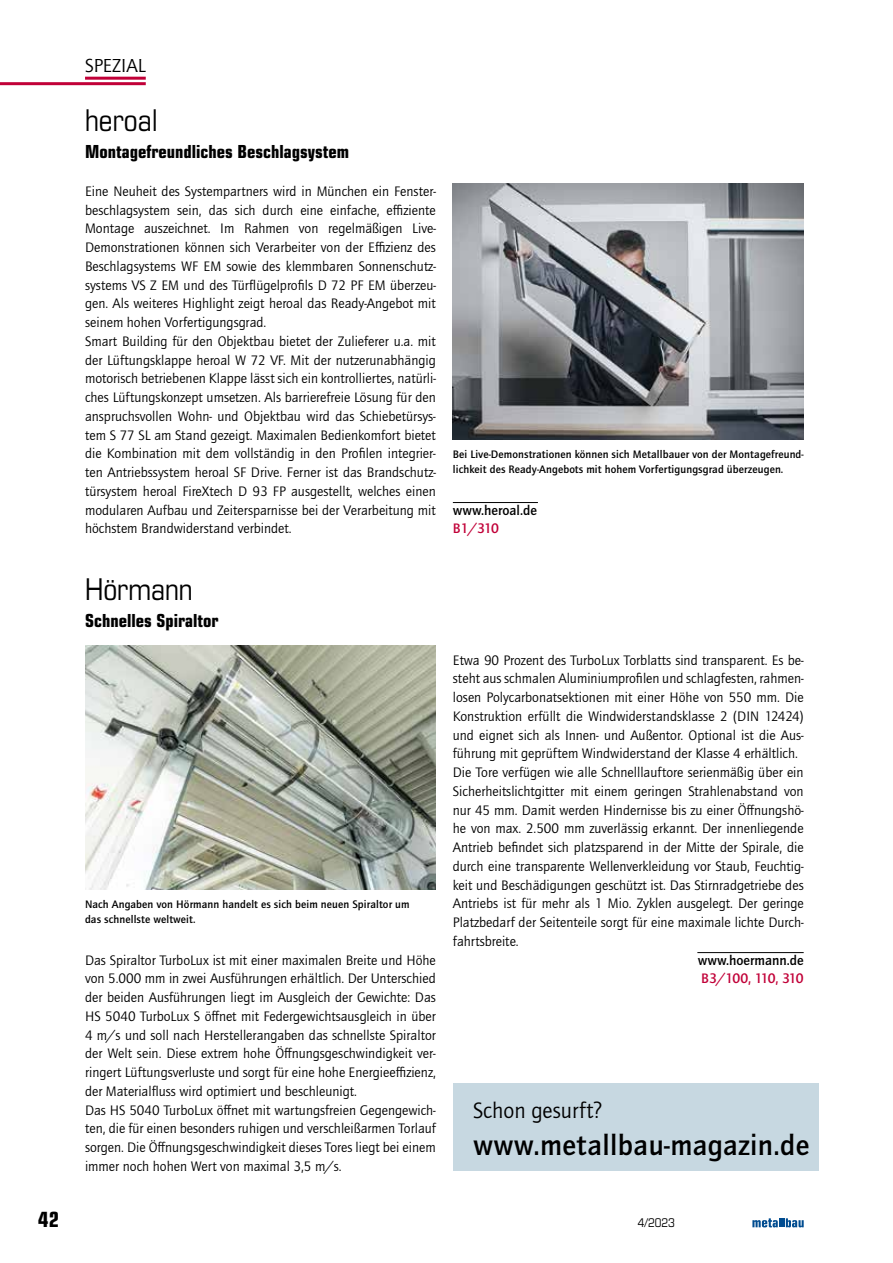
<style>
.page{position:relative;width:893px;height:1263px;background:#fff}
.page>*{position:absolute;margin:0;border:0;box-sizing:border-box;transform-origin:0 0}
.t1{font:condensed 30px "Eurostile LT Std";color:#000}
.t2{font:500 29.7px "Quay Sans ITC Std";letter-spacing:.015em;color:#000}
.t3{font:22.8px "Quay Sans ITC Std";color:#000}
.t4{font:700 condensed 21px "Eurostile LT Std";color:#000}
.t5{font:19.5px "Quay Sans ITC Std";color:#000}
.t6{font:700 condensed 18px "Eurostile LT Std";color:#000}
.t7{font:14.25px/18.8px "Quay Sans ITC Std";color:#000}
.t8{font:500 14.25px "Quay Sans ITC Std";color:#000}
.t9{font:500 14.25px "Quay Sans ITC Std";letter-spacing:-.065em;color:#c10038}
.t10{font:condensed 12px "Eurostile LT Std";color:#000}
.t11{font:500 11.25px/14.2px "Quay Sans ITC Std";letter-spacing:.01em;color:#000}
</style>
<div class="page">
<svg style="left:752px;top:1218px;width:52px;height:9px"></svg>
<hr style="left:0;top:82px;width:146px;height:3px;background:#c10038">
<hr style="left:85px;top:77px;width:61px;height:3px;background:#c10038">
<hr style="left:453px;top:502px;width:85px;height:1px;background:#000">
<img style="left:453px;top:183px;width:351px;height:257px">
<hr style="left:697px;top:952px;width:107px;height:1px;background:#000">
<img style="left:85px;top:646px;width:351px;height:244px">
<div style="left:453px;top:1084px;width:366px;height:87px;background:#c7d8e1"></div>
<h3 class="t4" style="left:38px;top:1206px;width:22px">42</h3>
<h3 class="t5" style="left:85px;top:55px;width:62px">SPEZIAL</h3>
<h1 class="t1" style="left:85px;top:102px;width:74px">heroal</h1>
<p class="t6" style="left:85px;top:141px;width:266px">Montagefreundliches Beschlagsystem</p>
<p class="t7" style="left:85px;top:182px;width:352px">Eine Neuheit des Systempartners wird in München ein Fenster&shy;beschlagsystem sein, das sich durch eine einfache, effiziente Montage auszeichnet. Im Rahmen von regelmäßigen Live-Demonstrationen können sich Verarbeiter von der Effizienz des Beschlagsystems WF EM sowie des klemmbaren Sonnenschutz&shy;systems VS Z EM und des Türflügelprofils D 72 PF EM überzeu&shy;gen. Als weiteres Highlight zeigt heroal das Ready-Angebot mit seinem hohen Vorfertigungsgrad.<br>Smart Building für den Objektbau bietet der Zulieferer u.a. mit der Lüftungsklappe heroal W 72 VF. Mit der nutzerunabhängig motorisch betriebenen Klappe lässt sich ein kontrolliertes, natürli&shy;ches Lüftungskonzept umsetzen. Als barrierefreie Lösung für den anspruchsvollen Wohn- und Objektbau wird das Schiebetürsys&shy;tem S 77 SL am Stand gezeigt. Maximalen Bedienkomfort bietet die Kombination mit dem vollständig in den Profilen integrier&shy;ten Antriebssystem heroal SF Drive. Ferner ist das Brandschutz&shy;türsystem heroal FireXtech D 93 FP ausgestellt, welches einen modularen Aufbau und Zeitersparnisse bei der Verarbeitung mit höchstem Brandwiderstand verbindet.</p>
<p class="t11" style="left:453px;top:447px;width:352px">Bei Live-Demonstrationen können sich Metallbauer von der Montagefreund&shy;lichkeit des Ready-Angebots mit hohem Vorfertigungsgrad überzeugen.</p>
<p class="t8" style="left:453px;top:502px;width:86px">www.heroal.de</p>
<p class="t9" style="left:453px;top:521px;width:48px">B1/310</p>
<h1 class="t1" style="left:85px;top:571px;width:109px">Hörmann</h1>
<p class="t6" style="left:85px;top:610px;width:135px">Schnelles Spiraltor</p>
<p class="t11" style="left:85px;top:897px;width:326px">Nach Angaben von Hörmann handelt es sich beim neuen Spiraltor um das schnellste weltweit.</p>
<p class="t7" style="left:85px;top:951px;width:352px">Das Spiraltor TurboLux ist mit einer maximalen Breite und Höhe von 5.000 mm in zwei Ausführungen erhältlich. Der Unterschied der beiden Ausführungen liegt im Ausgleich der Gewichte: Das HS 5040 TurboLux S öffnet mit Federgewichtsausgleich in über 4 m/s und soll nach Herstellerangaben das schnellste Spiraltor der Welt sein. Diese extrem hohe Öffnungsgeschwindigkeit ver&shy;ringert Lüftungsverluste und sorgt für eine hohe Energieeffizienz, der Materialfluss wird optimiert und beschleunigt.<br>Das HS 5040 TurboLux öffnet mit wartungsfreien Gegengewich&shy;ten, die für einen besonders ruhigen und verschleißarmen Torlauf sorgen. Die Öffnungsgeschwindigkeit dieses Tores liegt bei einem immer noch hohen Wert von maximal 3,5 m/s.</p>
<p class="t7" style="left:453px;top:651px;width:352px">Etwa 90 Prozent des TurboLux Torblatts sind transparent. Es be&shy;steht aus schmalen Aluminiumprofilen und schlagfesten, rahmen&shy;losen Polycarbonatsektionen mit einer Höhe von 550 mm. Die Konstruktion erfüllt die Windwiderstandsklasse 2 (DIN 12424) und eignet sich als Innen- und Außentor. Optional ist die Aus&shy;führung mit geprüftem Windwiderstand der Klasse 4 erhältlich.<br>Die Tore verfügen wie alle Schnelllauftore serienmäßig über ein Sicherheitslichtgitter mit einem geringen Strahlenabstand von nur 45 mm. Damit werden Hindernisse bis zu einer Öffnungshö&shy;he von max. 2.500 mm zuverlässig erkannt. Der innenliegende Antrieb befindet sich platzsparend in der Mitte der Spirale, die durch eine transparente Wellenverkleidung vor Staub, Feuchtig&shy;keit und Beschädigungen geschützt ist. Das Stirnradgetriebe des Antriebs ist für mehr als 1 Mio. Zyklen ausgelegt. Der geringe Platzbedarf der Seitenteile sorgt für eine maximale lichte Durch&shy;fahrtsbreite.</p>
<p class="t8" style="left:698px;top:952px;width:107px">www.hoermann.de</p>
<p class="t9" style="left:701px;top:971px;width:104px">B3/100, 110, 310</p>
<h3 class="t3" style="left:473px;top:1098px;width:130px">Schon gesurft?</h3>
<h2 class="t2" style="left:473px;top:1128px;width:338px">www.metallbau-magazin.de</h2>
<p class="t10" style="left:638px;top:1216px;width:38px">4/2023</p>
</div>
